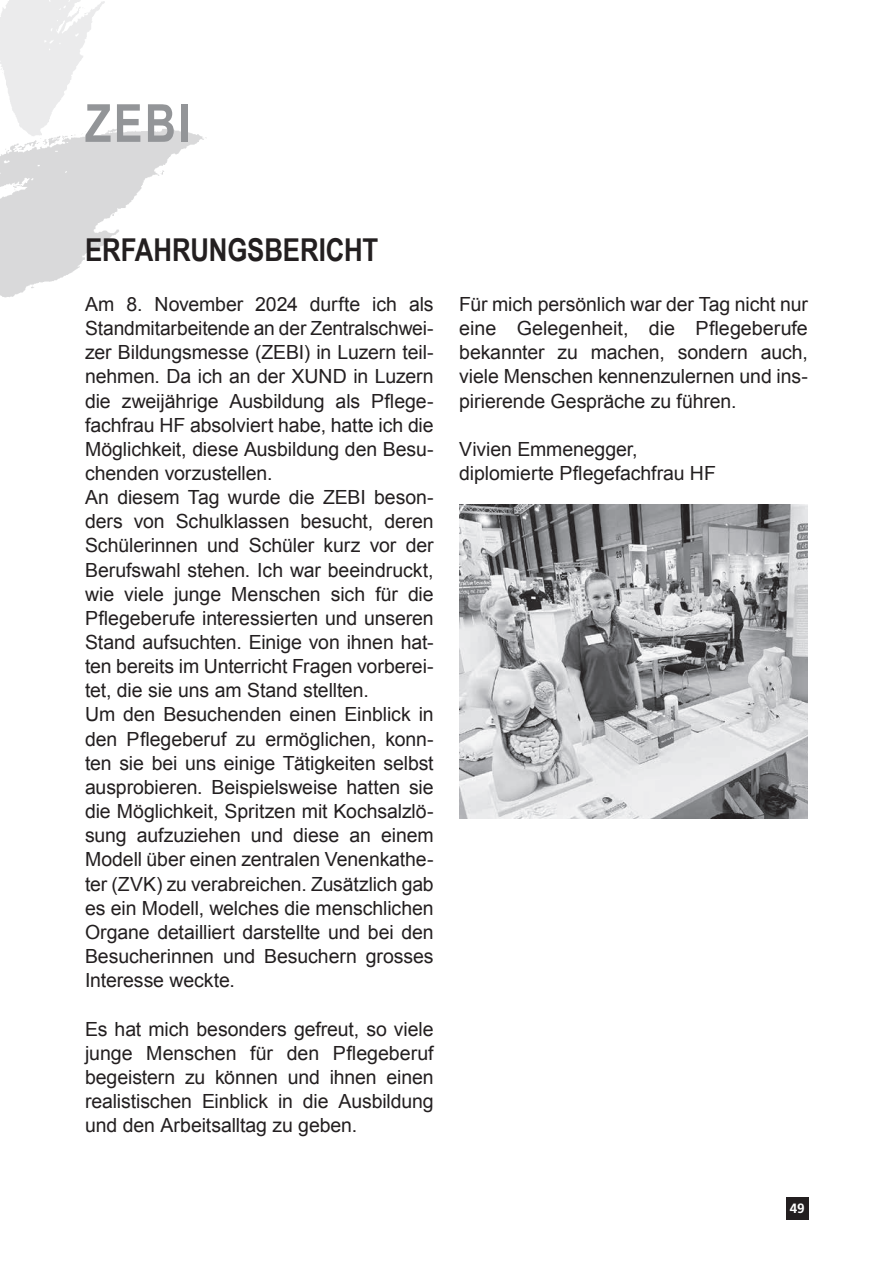
<style>
.page{position:relative;width:893px;height:1263px;background:#fff}
.page>*{position:absolute;margin:0;border:0;box-sizing:border-box;transform-origin:0 0}
.t1{font:700 52.5px "Arial Narrow";color:#939598}
.t2{font:700 31.5px "Arial Narrow";letter-spacing:-.005em;color:#231f20}
.t3{font:19.5px/24.2px "Arial";letter-spacing:-.005em;color:#231f20}
.t4{font:700 13.5px "Frutiger LT Std";color:#fff}
</style>
<div class="page">
<img style="left:0;top:134px;width:207px;height:164px">
<img style="left:59px;top:276px;width:45px;height:14px">
<img style="left:0;top:0;width:197px;height:140px">
<img style="left:459px;top:504px;width:349px;height:314px">
<div style="left:786px;top:1197px;width:22px;height:22px;background:#231f20"></div>
<h1 class="t1" style="left:85px;top:84px;width:107px">ZEBI</h1>
<h2 class="t2" style="left:85px;top:226px;width:295px">ERFAHRUNGSBERICHT</h2>
<p class="t3" style="left:85px;top:292px;width:350px">Am 8. November 2024 durfte ich als Standmitarbeitende an der Zentralschwei&shy;zer Bildungsmesse (ZEBI) in Luzern teil&shy;nehmen. Da ich an der XUND in Luzern die zweijährige Ausbildung als Pflege&shy;fachfrau HF absolviert habe, hatte ich die Möglichkeit, diese Ausbildung den Besu&shy;chenden vorzustellen.<br>An diesem Tag wurde die ZEBI beson&shy;ders von Schulklassen besucht, deren Schülerinnen und Schüler kurz vor der Berufswahl stehen. Ich war beeindruckt, wie viele junge Menschen sich für die Pflegeberufe interessierten und unseren Stand aufsuchten. Einige von ihnen hat&shy;ten bereits im Unterricht Fragen vorberei&shy;tet, die sie uns am Stand stellten.<br>Um den Besuchenden einen Einblick in den Pflegeberuf zu ermöglichen, konn&shy;ten sie bei uns einige Tätigkeiten selbst ausprobieren. Beispielsweise hatten sie die Möglichkeit, Spritzen mit Kochsalzlö&shy;sung aufzuziehen und diese an einem Modell über einen zentralen Venenkathe&shy;ter (ZVK) zu verabreichen. Zusätzlich gab es ein Modell, welches die menschlichen Organe detailliert darstellte und bei den Besucherinnen und Besuchern grosses Interesse weckte.</p>
<p class="t3" style="left:85px;top:1017px;width:350px;text-align:justify">Es hat mich besonders gefreut, so viele junge Menschen für den Pflegeberuf begeistern zu können und ihnen einen realistischen Einblick in die Ausbildung und den Arbeitsalltag zu geben.</p>
<p class="t3" style="left:459px;top:292px;width:350px;text-align:justify">Für mich persönlich war der Tag nicht nur eine Gelegenheit, die Pflegeberufe bekannter zu machen, sondern auch, viele Menschen kennenzulernen und ins&shy;pirierende Gespräche zu führen.</p>
<p class="t3" style="left:459px;top:437px;width:258px">Vivien Emmenegger, diplomierte Pflegefachfrau HF</p>
<p class="t4" style="left:790px;top:1201px;width:17px">49</p>
</div>
